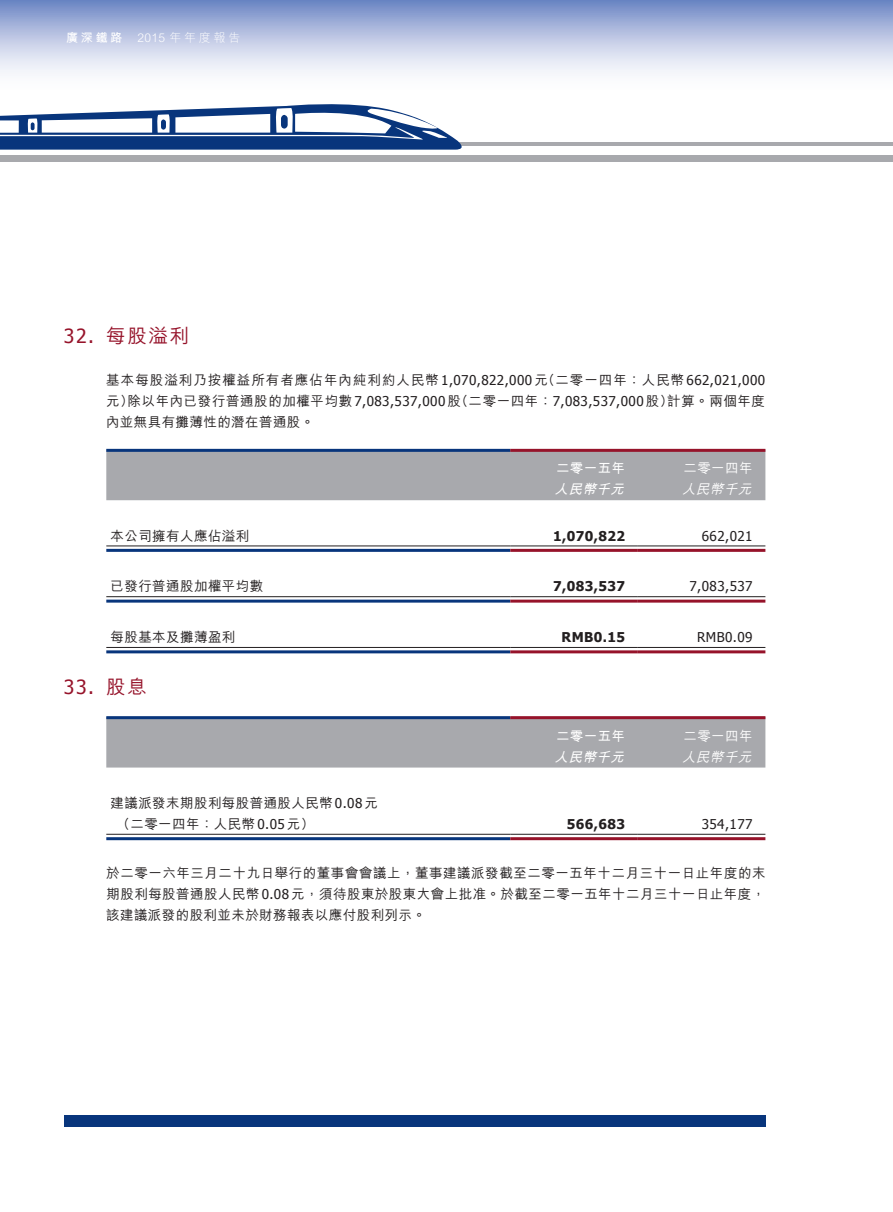
<style>
.page{position:relative;width:893px;height:1212px;background:#fff}
.page>*{position:absolute;margin:0;border:0;box-sizing:border-box;transform-origin:0 0}
.t1{font:500 19.5px "M Hei HK";color:#96132a}
.t2{font:19.5px "Tahoma";color:#96132a}
.t3{font:500 13.5px/21px "M Hei HK";letter-spacing:.03em;color:#231f20;text-align:justify}
.t4{font:700 13.5px "Tahoma";letter-spacing:.03em;color:#231f20}
.t5{font:13.5px "Tahoma";letter-spacing:.03em;color:#231f20}
.t6{font:700 13.5px "M Hei HK";letter-spacing:.03em;color:#fff}
.t7{font:500 13.5px "M Hei HK";letter-spacing:.03em;color:#fff}
.t8{font:italic 700 13.5px "M Hei HK";color:#fff}
.t9{font:italic 500 13.5px "M Hei HK";color:#fff}
.t10{font:300 12px "M Hei HK";letter-spacing:.23em;color:#fff}
.t11{font:700 12px "M Hei HK";color:#fff}
.s1{font-family:"Tahoma";font-weight:400}
.s2{font-family:"M Hei HK";font-weight:500}
</style>
<div class="page">
<img style="left:0;top:0;width:893px;height:73px">
<div style="left:64px;top:1115px;width:701px;height:12px;background:#08357c"></div>
<div style="left:0;top:155px;width:893px;height:7px;background:#a8a9ad"></div>
<hr style="left:0;top:142px;width:893px;height:4px;background:#a8a9ad">
<svg style="left:0;top:104px;width:462px;height:46px"></svg>
<div style="left:106px;top:452px;width:659px;height:48px;background:#a8a9ad"></div>
<hr style="left:106px;top:449px;width:404px;height:3px;background:#08357c">
<hr style="left:510px;top:449px;width:255px;height:3px;background:#96132a">
<hr style="left:106px;top:545px;width:404px;height:1px;background:#231f20">
<hr style="left:106px;top:549px;width:404px;height:3px;background:#08357c">
<hr style="left:510px;top:545px;width:128px;height:1px;background:#231f20">
<hr style="left:510px;top:549px;width:128px;height:3px;background:#96132a">
<hr style="left:638px;top:545px;width:127px;height:1px;background:#231f20">
<hr style="left:638px;top:549px;width:127px;height:3px;background:#96132a">
<hr style="left:106px;top:596px;width:404px;height:1px;background:#231f20">
<hr style="left:106px;top:600px;width:404px;height:3px;background:#08357c">
<hr style="left:510px;top:596px;width:128px;height:1px;background:#231f20">
<hr style="left:510px;top:600px;width:128px;height:3px;background:#96132a">
<hr style="left:638px;top:596px;width:127px;height:1px;background:#231f20">
<hr style="left:638px;top:600px;width:127px;height:3px;background:#96132a">
<hr style="left:106px;top:647px;width:404px;height:1px;background:#231f20">
<hr style="left:106px;top:650px;width:404px;height:3px;background:#08357c">
<hr style="left:510px;top:647px;width:128px;height:1px;background:#231f20">
<hr style="left:510px;top:650px;width:128px;height:3px;background:#96132a">
<hr style="left:638px;top:647px;width:127px;height:1px;background:#231f20">
<hr style="left:638px;top:650px;width:127px;height:3px;background:#96132a">
<div style="left:106px;top:719px;width:659px;height:48px;background:#a8a9ad"></div>
<hr style="left:106px;top:716px;width:404px;height:3px;background:#08357c">
<hr style="left:510px;top:716px;width:255px;height:3px;background:#96132a">
<hr style="left:106px;top:834px;width:404px;height:1px;background:#231f20">
<hr style="left:106px;top:837px;width:404px;height:3px;background:#08357c">
<hr style="left:510px;top:834px;width:128px;height:1px;background:#231f20">
<hr style="left:510px;top:837px;width:128px;height:3px;background:#96132a">
<hr style="left:638px;top:834px;width:127px;height:1px;background:#231f20">
<hr style="left:638px;top:837px;width:127px;height:3px;background:#96132a">
<p class="t11" style="left:66px;top:29px;width:58px">廣深鐵路</p>
<p class="t10" style="left:138px;top:29px;width:104px">2015年年度報告</p>
<h1 class="t1" style="left:64px;top:321px;width:127px"><span class="s1">32.</span> 每股溢利</h1>
<p class="t3" style="left:106px;top:368px;width:661px">基本每股溢利乃按權益所有者應佔年內純利約人民幣<span class="s1">1,070,822,000</span>元（二零一四年：人民幣<span class="s1">662,021,000</span>元）除以年內已發行普通股的加權平均數<span class="s1">7,083,537,000</span>股（二零一四年：<span class="s1">7,083,537,000</span>股）計算。兩個年度內並無具有攤薄性的潛在普通股。</p>
<p class="t6" style="left:556px;top:458px;width:71px">二零一五年</p>
<p class="t7" style="left:683px;top:458px;width:71px">二零一四年</p>
<p class="t8" style="left:555px;top:479px;width:75px">人民幣千元</p>
<p class="t9" style="left:682px;top:479px;width:75px">人民幣千元</p>
<p class="t3" style="left:111px;top:524px;width:140px">本公司擁有人應佔溢利</p>
<p class="t4" style="left:553px;top:526px;width:73px">1,070,822</p>
<p class="t5" style="left:702px;top:526px;width:52px">662,021</p>
<p class="t3" style="left:111px;top:575px;width:154px">已發行普通股加權平均數</p>
<p class="t4" style="left:553px;top:577px;width:73px">7,083,537</p>
<p class="t5" style="left:689px;top:577px;width:65px">7,083,537</p>
<p class="t3" style="left:111px;top:625px;width:126px">每股基本及攤薄盈利</p>
<p class="t4" style="left:562px;top:628px;width:65px">RMB0.15</p>
<p class="t5" style="left:697px;top:628px;width:57px">RMB0.09</p>
<h1 class="t2" style="left:64px;top:674px;width:85px">33. <span class="s2">股息</span></h1>
<p class="t6" style="left:556px;top:726px;width:71px">二零一五年</p>
<p class="t7" style="left:683px;top:726px;width:71px">二零一四年</p>
<p class="t8" style="left:555px;top:747px;width:75px">人民幣千元</p>
<p class="t9" style="left:682px;top:747px;width:75px">人民幣千元</p>
<p class="t3" style="left:116px;top:791px;width:263px;text-indent:-6px">建議派發末期股利每股普通股人民幣<span class="s1">0.08</span>元（二零一四年：人民幣<span class="s1">0.05</span>元）</p>
<p class="t4" style="left:567px;top:814px;width:60px">566,683</p>
<p class="t5" style="left:702px;top:815px;width:52px">354,177</p>
<p class="t3" style="left:106px;top:861px;width:661px">於二零一六年三月二十九日舉行的董事會會議上，董事建議派發截至二零一五年十二月三十一日止年度的末期股利每股普通股人民幣<span class="s1">0.08</span>元，須待股東於股東大會上批准。於截至二零一五年十二月三十一日止年度，該建議派發的股利並未於財務報表以應付股利列示。</p>
</div>
